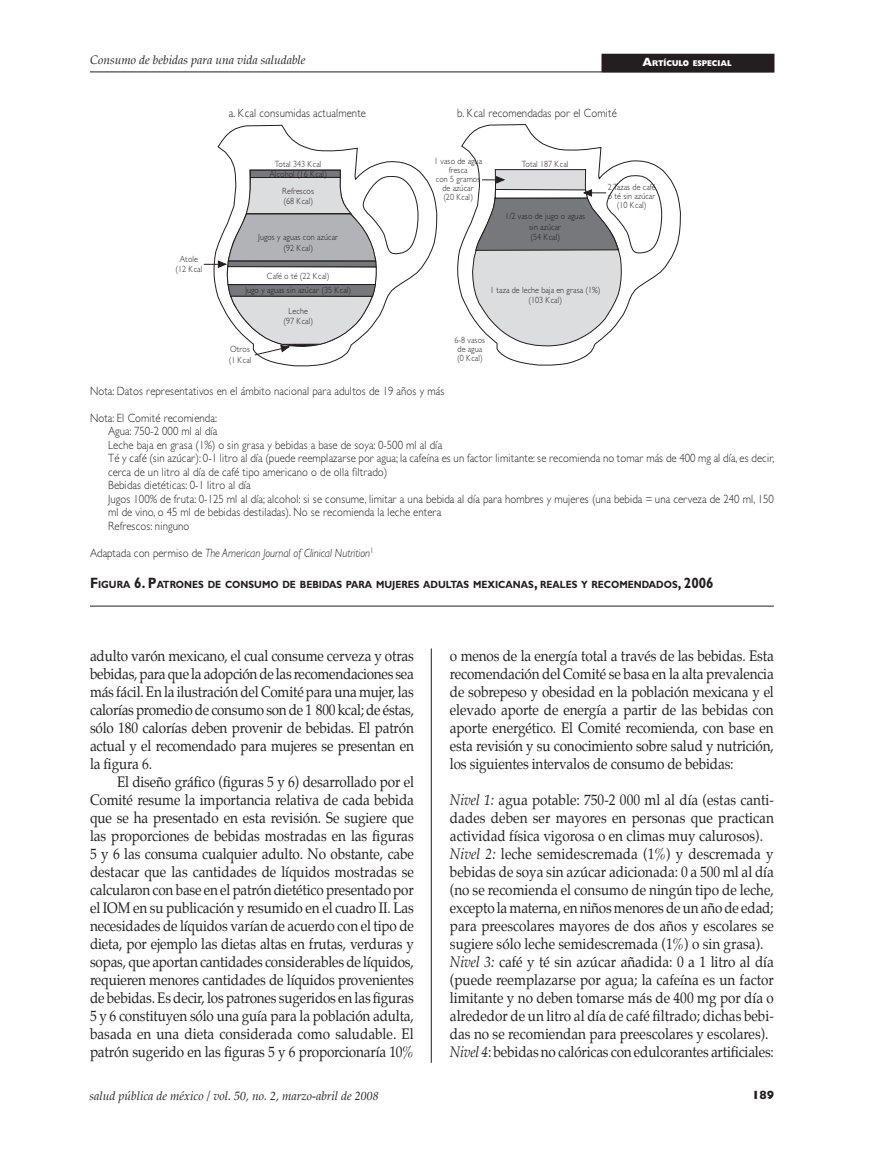
<style>
.page{position:relative;width:893px;height:1149px;background:#fff}
.page>*{position:absolute;margin:0;border:0;box-sizing:border-box;transform-origin:0 0}
.t1{font:15px/18px "Palatino";color:#231f20;text-align:justify;scale:.9 1}
.t2{font:300 12px/13.5px "Gill Sans";letter-spacing:.01em;color:#231f20;scale:.9 1}
.t3{font:italic 12px "Palatino";color:#231f20}
.t4{font:italic 300 12px "Gill Sans";color:#231f20;scale:.9 1}
.t5{font:800 12px "Gill Sans";color:#231f20;scale:.9 1}
.t6{font:700 10.5px "Gill Sans";color:#231f20;scale:.9 1}
.t7{font:300 9px/10.5px "Gill Sans";letter-spacing:.01em;color:#231f20;text-align:center;scale:.9 1}
.t8{font:800 8.4px "Gill Sans";color:#fff;scale:.9 1}
.s1{font-size:12px}
.s2{font-style:normal}
.s3{font-size:15px}
.s4{font-style:italic}
</style>
<div class="page">
<div style="left:602px;top:54px;width:172px;height:18px;background:#231f20"></div>
<hr style="left:90px;top:72px;width:684px;height:1px;background:#231f20">
<hr style="left:431px;top:648px;width:1px;height:414px;background:#231f20">
<hr style="left:90px;top:605px;width:684px;height:1px;background:#231f20">
<svg style="left:457px;top:124px;width:224px;height:241px"></svg>
<svg style="left:217px;top:125px;width:220px;height:241px"></svg>
<svg style="left:204px;top:170px;width:214px;height:185px"></svg>
<svg style="left:472px;top:169px;width:190px;height:177px"></svg>
<p class="t3" style="left:90px;top:53px;width:217px">Consumo de bebidas para una vida saludable</p>
<p class="t8" style="left:642px;top:59px;width:101px"><span class="s1">A</span>RTÍCULO ESPECIAL</p>
<p class="t7" style="left:175px;top:254px;width:31px">Atole (12 Kcal</p>
<p class="t2" style="left:229px;top:106px;width:154px">a. Kcal consumidas actualmente</p>
<p class="t2" style="left:457px;top:106px;width:179px">b. Kcal recomendadas por el Comité</p>
<p class="t7" style="left:270px;top:158px;width:65px">Total 343 Kcal<br>Alcohol (16 Kcal)</p>
<p class="t7" style="left:282px;top:185px;width:37px;text-align:left">Refrescos (68 Kcal)</p>
<p class="t7" style="left:258px;top:232px;width:90px">Jugos y aguas con azúcar (92 Kcal)</p>
<p class="t7" style="left:245px;top:269px;width:119px;line-height:13.5px">Café o té (22 Kcal)<br>Jugo y aguas sin azúcar (35 Kcal)</p>
<p class="t7" style="left:283px;top:305px;width:35px">Leche (97 Kcal)</p>
<p class="t7" style="left:229px;top:344px;width:27px;text-align:left">Otros (1 Kcal</p>
<p class="t7" style="left:434px;top:156px;width:55px;line-height:9px">1 vaso de agua fresca<br>con 5 gramos de azúcar<br>(20 Kcal)</p>
<p class="t7" style="left:522px;top:158px;width:53px">Total 187 Kcal</p>
<p class="t7" style="left:505px;top:211px;width:90px">1/2 vaso de jugo o aguas sin azúcar<br>(54 Kcal)</p>
<p class="t7" style="left:608px;top:182px;width:55px;line-height:9px">2 Tazas de café o té sin azúcar (10 Kcal)</p>
<p class="t7" style="left:490px;top:284px;width:124px">1 taza de leche baja en grasa (1%) (103 Kcal)</p>
<p class="t7" style="left:455px;top:336px;width:35px;line-height:9px;text-align:left">6-8 vasos de agua (0 Kcal)</p>
<p class="t2" style="left:90px;top:384px;width:395px">Nota: Datos representativos en el ámbito nacional para adultos de 19 años y más</p>
<p class="t2" style="left:108px;top:411px;width:742px;text-indent:-18px">Nota: El Comité recomienda:<br>Agua: 750-2 000 ml al día<br>Leche baja en grasa (1%) o sin grasa y bebidas a base de soya: 0-500 ml al día<br>Té y café (sin azúcar): 0-1 litro al día (puede reemplazarse por agua; la cafeína es un factor limitante: se recomienda no tomar más de 400 mg al día, es decir, cerca de un litro al día de café tipo americano o de olla filtrado)<br>Bebidas dietéticas: 0-1 litro al día<br>Jugos 100% de fruta: 0-125 ml al día; alcohol: si se consume, limitar a una bebida al día para hombres y mujeres (una bebida = una cerveza de 240 ml, 150 ml de vino, o 45 ml de bebidas destiladas). No se recomienda la leche entera<br>Refrescos: ninguno</p>
<p class="t4" style="left:90px;top:546px;width:317px"><span class="s2">Adaptada con permiso de</span> The American Journal of Clinical Nutrition<sup>1</sup></p>
<p class="t6" style="left:90px;top:578px;width:694px"><span class="s3">F</span>IGURA <span class="s3">6. P</span>ATRONES DE CONSUMO DE BEBIDAS PARA MUJERES ADULTAS MEXICANAS<span class="s3">,</span> REALES Y RECOMENDADOS<span class="s3">, 2006</span></p>
<p class="t1" style="left:90px;top:647px;width:362px">adulto varón mexicano, el cual consume cerveza y otras bebidas, para que la adopción de las recomendaciones sea más fácil. En la ilustración del Comité para una mujer, las calorías promedio de consumo son de 1 800 kcal; de éstas, sólo 180 calorías deben provenir de bebidas. El patrón actual y el recomendado para mujeres se presentan en la figura 6.</p>
<p class="t1" style="left:90px;top:773px;width:362px;text-indent:27px">El diseño gráfico (figuras 5 y 6) desarrollado por el Comité resume la importancia relativa de cada bebida que se ha presentado en esta revisión. Se sugiere que las proporciones de bebidas mostradas en las figuras 5 y 6 las consuma cualquier adulto. No obstante, cabe destacar que las cantidades de líquidos mostradas se calcularon con base en el patrón dietético presentado por el IOM en su publicación y resumido en el cuadro II. Las necesidades de líquidos varían de acuerdo con el tipo de dieta, por ejemplo las dietas altas en frutas, verduras y sopas, que aportan cantidades considerables de líquidos, requieren menores cantidades de líquidos provenientes de bebidas. Es decir, los patrones sugeridos en las figuras 5 y 6 constituyen sólo una guía para la población adulta, basada en una dieta considerada como saludable. El patrón sugerido en las figuras 5 y 6 proporcionaría 10%</p>
<p class="t1" style="left:450px;top:647px;width:361px">o menos de la energía total a través de las bebidas. Esta recomendación del Comité se basa en la alta prevalencia de sobrepeso y obesidad en la población mexicana y el elevado aporte de energía a partir de las bebidas con aporte energético. El Comité recomienda, con base en esta revisión y su conocimiento sobre salud y nutrición, los siguientes intervalos de consumo de bebidas:</p>
<p class="t1" style="left:450px;top:791px;width:362px;text-align:left"><span class="s4">Nivel 1:</span> agua potable: 750-2 000 ml al día (estas canti&shy;dades deben ser mayores en personas que practican actividad física vigorosa o en climas muy calurosos).<br><span class="s4">Nivel 2:</span> leche semidescremada (1%) y descremada y bebidas de soya sin azúcar adicionada: 0 a 500 ml al día (no se recomienda el consumo de ningún tipo de leche, excepto la materna, en niños menores de un año de edad; para preescolares mayores de dos años y escolares se sugiere sólo leche semidescremada (1%) o sin grasa).<br><span class="s4">Nivel 3:</span> café y té sin azúcar añadida: 0 a 1 litro al día (puede reemplazarse por agua; la cafeína es un factor limitante y no deben tomarse más de 400 mg por día o alrededor de un litro al día de café filtrado; dichas bebi&shy;das no se recomiendan para preescolares y escolares).<br><span class="s4">Nivel 4</span>: bebidas no calóricas con edulcorantes artificiales:</p>
<p class="t3" style="left:89px;top:1088px;width:291px">salud pública de méxico / vol. 50, no. 2, marzo-abril de 2008</p>
<p class="t5" style="left:752px;top:1087px;width:26px">189</p>
</div>
